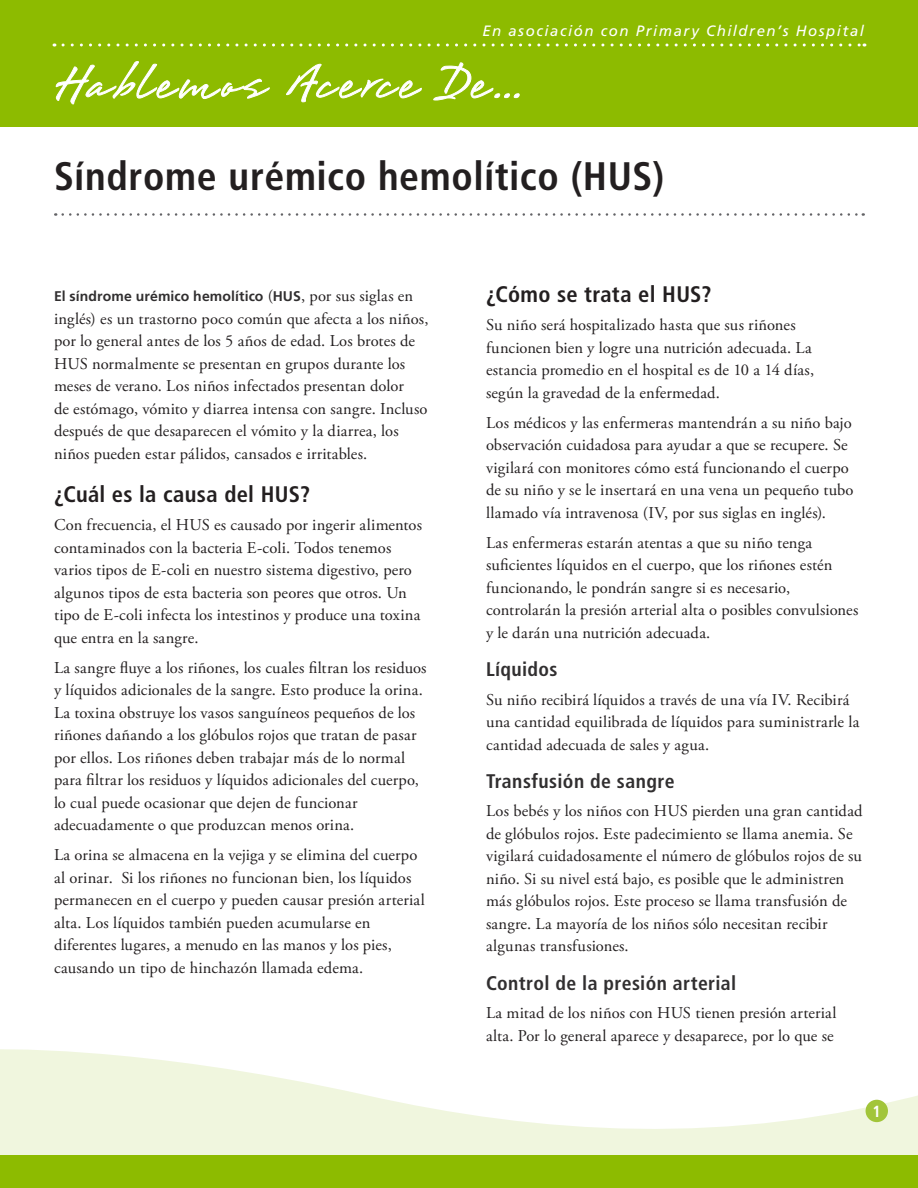
<style>
.page{position:relative;width:918px;height:1188px;background:#fff}
.page>*{position:absolute;margin:0;border:0;box-sizing:border-box;transform-origin:0 0}
.t1{font:60px "Brisa";letter-spacing:.055em;color:#fff}
.Title__h1{font:700 condensed 39.75px "Frutiger LT Std";letter-spacing:.015em;color:#231f20}
.Level_1__h2{font:700 condensed 22.5px "Frutiger LT Std";letter-spacing:.015em;color:#231f20}
.Level_2__h3{font:700 condensed 19.65px "Frutiger LT Std";letter-spacing:.02em;color:#312f30}
.Main__p{font:16.5px/22.5px "Adobe Garamond Pro";letter-spacing:.01em;color:#231f20}
.Page_number{font:700 condensed 16.2px "Frutiger LT Std";color:#fff}
.t2{font:italic 15px "Frutiger LT Std";letter-spacing:.1em;color:#fff}
.Main__p-2{font:700 14.1px "Frutiger LT Std";letter-spacing:.01em;color:#312f30}
.s1{font-family:"Adobe Garamond Pro";font-weight:400;font-size:16.5px;color:#231f20}
</style>
<div class="page">
<div style="left:0;top:0;width:918px;height:127px;background:#8dbb00"></div>
<svg style="left:55px;top:61px;width:215px;height:44px"></svg>
<svg style="left:286px;top:64px;width:136px;height:39px"></svg>
<svg style="left:433px;top:62px;width:87px;height:39px"></svg>
<svg style="left:63px;top:44px;width:802px;height:2px"></svg>
<svg style="left:0;top:1049px;width:918px;height:107px;fill:#f0f6de"></svg>
<div style="left:866px;top:1100px;width:22px;height:22px;background:#a2c53a;border-radius:50%"></div>
<div style="left:0;top:1156px;width:918px;height:32px;background:#8dbb00"></div>
<svg style="left:63px;top:213px;width:801px;height:3px"></svg>
<p class="t2" style="left:482px;top:22px;width:383px">En asociación con Primary Children’s Hospital</p>
<h1 class="t1" style="left:54px;top:53px;width:469px">Hablemos Acerce De...</h1>
<p class="Title__h1" style="left:54px;top:153px;width:612px">Síndrome urémico hemolítico (HUS)</p>
<p class="Main__p-2" style="left:54px;top:288px;width:361px">El síndrome urémico hemolítico <span class="s1">(</span>HUS<span class="s1">, por sus siglas en</span></p>
<p class="Main__p" style="left:54px;top:308px;width:376px">inglés) es un trastorno poco común que afecta a los niños, por lo general antes de los 5 años de edad. Los brotes de HUS normalmente se presentan en grupos durante los meses de verano. Los niños infectados presentan dolor<br>de estómago, vómito y diarrea intensa con sangre. Incluso después de que desaparecen el vómito y la diarrea, los niños pueden estar pálidos, cansados e irritables.</p>
<p class="Level_1__h2" style="left:54px;top:481px;width:258px">¿Cuál es la causa del HUS?</p>
<p class="Main__p" style="left:54px;top:514px;width:370px">Con frecuencia, el HUS es causado por ingerir alimentos contaminados con la bacteria E-coli. Todos tenemos varios tipos de E-coli en nuestro sistema digestivo, pero algunos tipos de esta bacteria son peores que otros. Un tipo de E-coli infecta los intestinos y produce una toxina que entra en la sangre.</p>
<p class="Main__p" style="left:54px;top:657px;width:374px">La sangre fluye a los riñones, los cuales filtran los residuos y líquidos adicionales de la sangre. Esto produce la orina.<br>La toxina obstruye los vasos sanguíneos pequeños de los riñones dañando a los glóbulos rojos que tratan de pasar por ellos. Los riñones deben trabajar más de lo normal para filtrar los residuos y líquidos adicionales del cuerpo, lo cual puede ocasionar que dejen de funcionar adecuadamente o que produzcan menos orina.</p>
<p class="Main__p" style="left:54px;top:844px;width:372px">La orina se almacena en la vejiga y se elimina del cuerpo al orinar. Si los riñones no funcionan bien, los líquidos permanecen en el cuerpo y pueden causar presión arterial alta. Los líquidos también pueden acumularse en diferentes lugares, a menudo en las manos y los pies, causando un tipo de hinchazón llamada edema.</p>
<p class="Level_1__h2" style="left:486px;top:281px;width:227px">¿Cómo se trata el HUS?</p>
<p class="Main__p" style="left:486px;top:314px;width:330px">Su niño será hospitalizado hasta que sus riñones funcionen bien y logre una nutrición adecuada. La estancia promedio en el hospital es de 10 a 14 días, según la gravedad de la enfermedad.</p>
<p class="Main__p" style="left:486px;top:412px;width:369px">Los médicos y las enfermeras mantendrán a su niño bajo observación cuidadosa para ayudar a que se recupere. Se vigilará con monitores cómo está funcionando el cuerpo de su niño y se le insertará en una vena un pequeño tubo llamado vía intravenosa (IV, por sus siglas en inglés).</p>
<p class="Main__p" style="left:486px;top:532px;width:374px">Las enfermeras estarán atentas a que su niño tenga suficientes líquidos en el cuerpo, que los riñones estén funcionando, le pondrán sangre si es necesario, controlarán la presión arterial alta o posibles convulsiones y le darán una nutrición adecuada.</p>
<p class="Level_2__h3" style="left:486px;top:658px;width:73px">Líquidos</p>
<p class="Main__p" style="left:486px;top:689px;width:375px">Su niño recibirá líquidos a través de una vía IV. Recibirá una cantidad equilibrada de líquidos para suministrarle la cantidad adecuada de sales y agua.</p>
<p class="Level_2__h3" style="left:486px;top:769px;width:190px">Transfusión de sangre</p>
<p class="Main__p" style="left:486px;top:800px;width:378px">Los bebés y los niños con HUS pierden una gran cantidad de glóbulos rojos. Este padecimiento se llama anemia. Se vigilará cuidadosamente el número de glóbulos rojos de su niño. Si su nivel está bajo, es posible que le administren más glóbulos rojos. Este proceso se llama transfusión de sangre. La mayoría de los niños sólo necesitan recibir algunas transfusiones.</p>
<p class="Level_2__h3" style="left:486px;top:971px;width:252px">Control de la presión arterial</p>
<p class="Main__p" style="left:486px;top:1002px;width:352px">La mitad de los niños con HUS tienen presión arterial alta. Por lo general aparece y desaparece, por lo que se</p>
<p class="Page_number" style="left:873px;top:1101px;width:10px">1</p>
</div>
